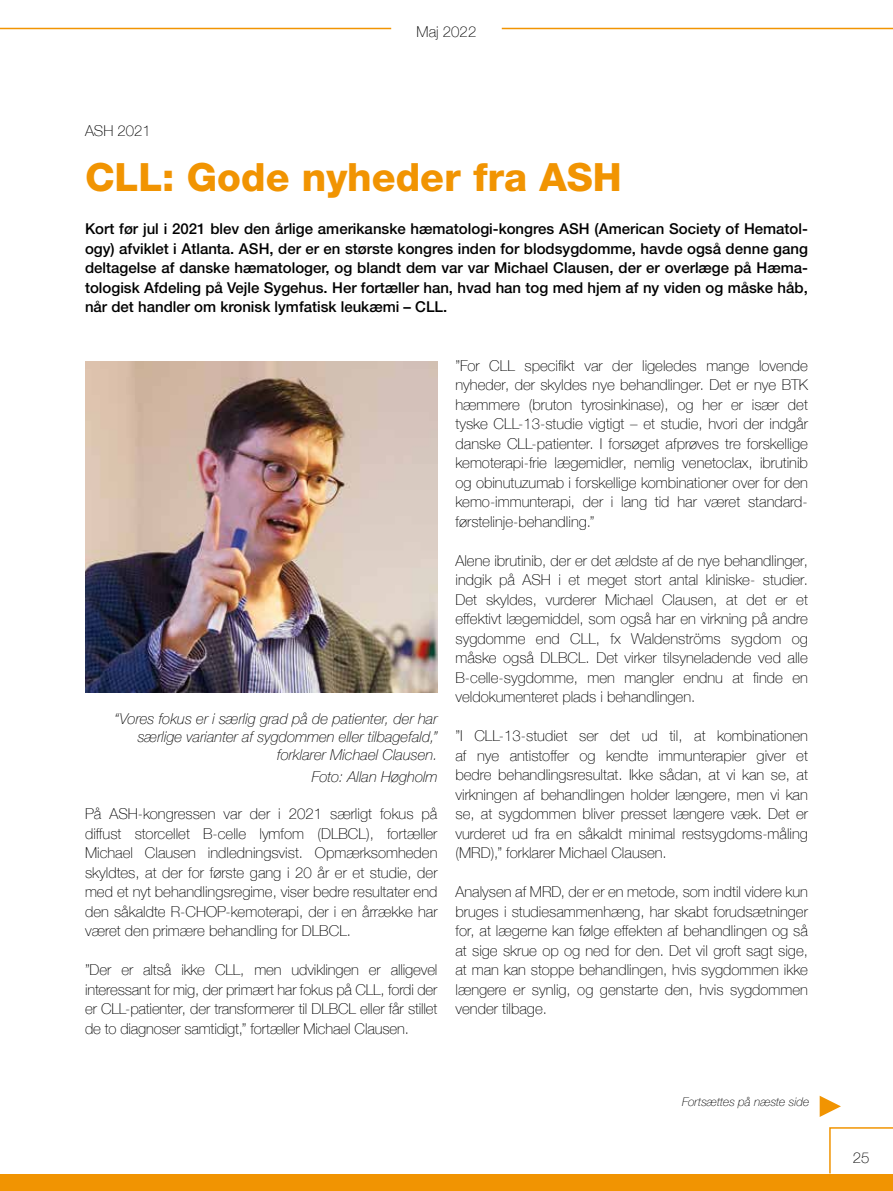
<style>
.page{position:relative;width:893px;height:1191px;background:#fff}
.page>*{position:absolute;margin:0;border:0;box-sizing:border-box;transform-origin:0 0}
.t1{font:800 39px "Helvetica Neue";color:#f19402}
.t2{font:100 15px/19.5px "Helvetica Neue";color:#000;text-align:justify}
.t3{font:500 15px/19.5px "Helvetica Neue";color:#000;text-align:justify}
.t4{font:italic 100 15px/18px "Helvetica Neue";color:#000;text-align:right}
.t5{font:italic 100 12px "Helvetica Neue";color:#000}
</style>
<div class="page">
<img style="left:85px;top:362px;width:352px;height:330px">
<svg style="left:820px;top:1096px;width:21px;height:21px"></svg>
<svg style="left:829px;top:1127px;width:64px;height:47px"></svg>
<div style="left:0;top:1174px;width:893px;height:17px;background:#f19402"></div>
<hr style="left:0;top:28px;width:391px;height:1px;background:#f19402">
<hr style="left:502px;top:28px;width:391px;height:1px;background:#f19402">
<p class="t2" style="left:85px;top:121px;width:67px">ASH 2021</p>
<p class="t2" style="left:417px;top:21px;width:61px">Maj 2022</p>
<h1 class="t1" style="left:85px;top:154px;width:538px">CLL: Gode nyheder fra ASH</h1>
<p class="t3" style="left:85px;top:219px;width:724px">Kort før jul i 2021 blev den årlige amerikanske hæmatologi-kongres ASH (American Society of Hematol&shy;ogy) afviklet i Atlanta. ASH, der er en største kongres inden for blodsygdomme, havde også denne gang deltagelse af danske hæmatologer, og blandt dem var var Michael Clausen, der er overlæge på Hæma&shy;tologisk Afdeling på Vejle Sygehus. Her fortæller han, hvad han tog med hjem af ny viden og måske håb, når det handler om kronisk lymfatisk leukæmi – CLL.</p>
<p class="t4" style="left:115px;top:709px;width:324px">“Vores fokus er i særlig grad på de patienter, der har særlige varianter af sygdommen eller tilbagefald,” forklarer Michael Clausen.</p>
<p class="t4" style="left:312px;top:767px;width:127px">Foto: Allan Høgholm</p>
<p class="t2" style="left:85px;top:803px;width:354px">På ASH-kongressen var der i 2021 særligt fokus på diffust storcellet B-celle lymfom (DLBCL), fortæller Michael Clausen indledningsvist. Opmærksomheden skyldtes, at der for første gang i 20 år er et studie, der med et nyt behandlingsregime, viser bedre resultater end den såkaldte R-CHOP-kemoterapi, der i en årrække har været den primære behandling for DLBCL.</p>
<p class="t2" style="left:85px;top:959px;width:354px">”Der er altså ikke CLL, men udviklingen er alligevel interessant for mig, der primært har fokus på CLL, fordi der er CLL-patienter, der transformerer til DLBCL eller får stillet de to diagnoser samtidigt,” fortæller Michael Clausen.</p>
<p class="t2" style="left:455px;top:355px;width:354px">”For CLL specifikt var der ligeledes mange lovende nyheder, der skyldes nye behandlinger. Det er nye BTK hæmmere (bruton tyrosinkinase), og her er især det tyske CLL-13-studie vigtigt – et studie, hvori der indgår danske CLL-patienter. I forsøget afprøves tre forskellige kemoterapi-frie lægemidler, nemlig venetoclax, ibrutinib og obinutuzumab i forskellige kombinationer over for den kemo-immunterapi, der i lang tid har været standard&shy;førstelinje-behandling.”</p>
<p class="t2" style="left:455px;top:550px;width:354px">Alene ibrutinib, der er det ældste af de nye behandlinger, indgik på ASH i et meget stort antal kliniske- studier.<br>Det skyldes, vurderer Michael Clausen, at det er et effektivt lægemiddel, som også har en virkning på andre sygdomme end CLL, fx Waldenströms sygdom og måske også DLBCL. Det virker tilsyneladende ved alle B-celle-sygdomme, men mangler endnu at finde en veldokumenteret plads i behandlingen.</p>
<p class="t2" style="left:455px;top:725px;width:354px">”I CLL-13-studiet ser det ud til, at kombinationen af nye antistoffer og kendte immunterapier giver et bedre behandlingsresultat. Ikke sådan, at vi kan se, at virkningen af behandlingen holder længere, men vi kan se, at sygdommen bliver presset længere væk. Det er vurderet ud fra en såkaldt minimal restsygdoms-måling (MRD),” forklarer Michael Clausen.</p>
<p class="t2" style="left:455px;top:881px;width:354px">Analysen af MRD, der er en metode, som indtil videre kun bruges i studiesammenhæng, har skabt forudsætninger for, at lægerne kan følge effekten af behandlingen og så at sige skrue op og ned for den. Det vil groft sagt sige, at man kan stoppe behandlingen, hvis sygdommen ikke længere er synlig, og genstarte den, hvis sygdommen vender tilbage.</p>
<p class="t5" style="left:682px;top:1093px;width:129px">Fortsættes på næste side</p>
<p class="t2" style="left:853px;top:1147px;width:18px">25</p>
<p class="t2" style="left:853px;top:1154px;width:18px">25</p>
</div>
